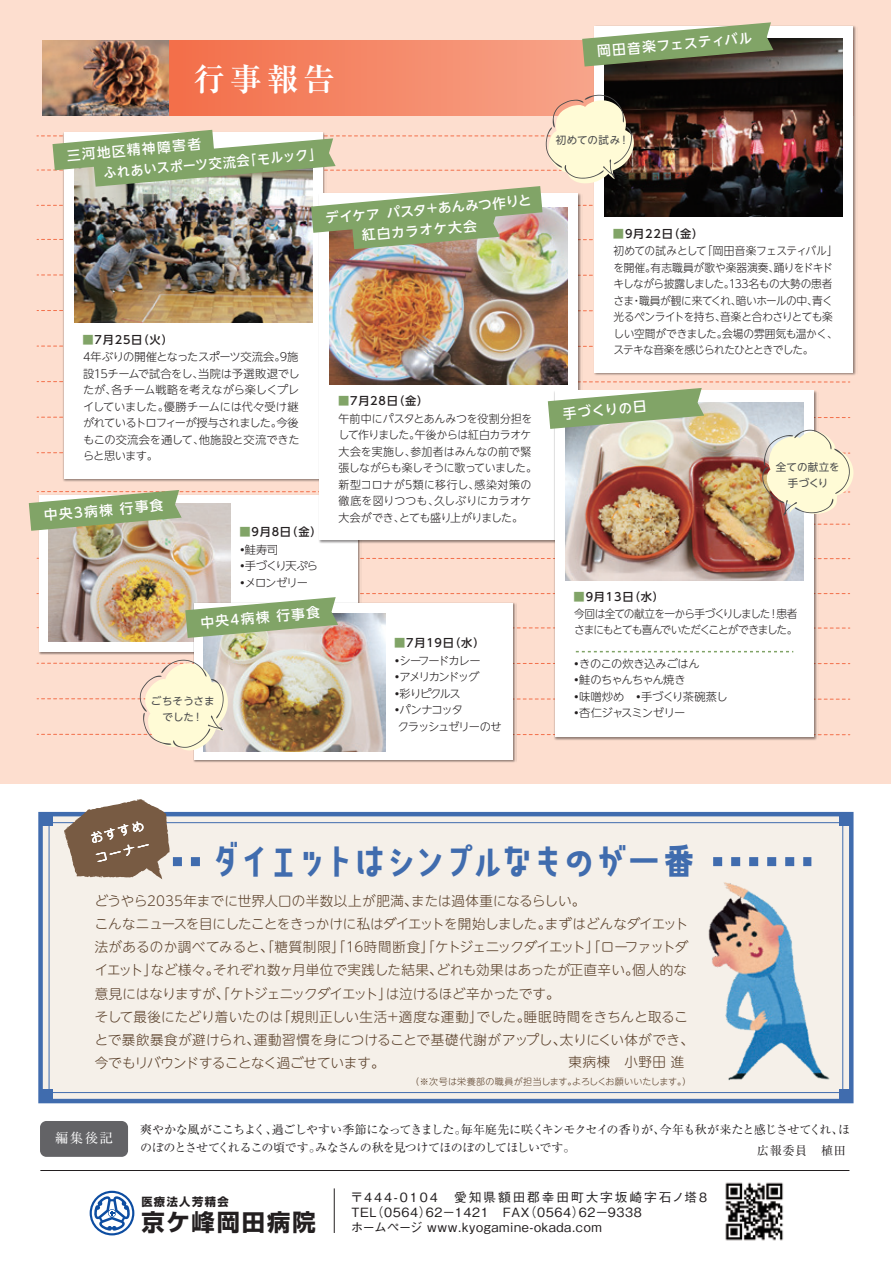
<style>
.page{position:relative;width:891px;height:1263px;background:#fff}
.page>*{position:absolute;margin:0;border:0;box-sizing:border-box;transform-origin:0 0}
.t1{font:40.5px "bananaslip";letter-spacing:-.065em;color:#406cae}
.t2{font:700 31.5px "Ryumin Pro";color:#fff}
.t3{font:700 23.25px "Shin Go Pro";letter-spacing:.08em;color:#231f20}
.t4{font:300 13.5px/23.2px "UD Shin M Go Pro";letter-spacing:-.005em;color:#5a402a}
.t5{font:500 13.5px/20.4px "UD Shin Go NT Pro";color:#fff}
.t6{font:13.5px "Ryumin Pro";color:#fff}
.t7{font:500 12.75px/15px "Gothic BBB Pro";letter-spacing:.05em;color:#231f20}
.t8{font:12.45px/20.4px "Jun 201 Pro";color:#fff}
.t9{font:12px/18px "Ryumin Pro";letter-spacing:-.055em;color:#231f20}
.t10{font:300 11.25px/16.5px "UD Shin Go NT Pro";letter-spacing:-.045em;color:#231f20}
.t11{font:300 11.25px/16.5px "UD Shin Go NT Pro";letter-spacing:-.045em;color:#231f20;scale:.95 1}
.t12{font:300 11.25px/16.5px "UD Shin Go NT Pro";letter-spacing:-.01em;color:#231f20}
.t13{font:500 11.25px "UD Shin Go NT Pro";letter-spacing:.065em;color:#231f20}
.t14{font:300 11.25px/16.5px "UD Shin Go NT Pro";letter-spacing:-.09em;color:#231f20;scale:.95 1}
.t15{font:300 11.25px "UD Shin Go NT Pro";letter-spacing:-.095em;color:#231f20}
.t16{font:300 11.25px "UD Shin Go NT Pro";letter-spacing:-.145em;color:#231f20}
.t17{font:700 11.25px "Shin Go Pro";letter-spacing:.125em;color:#231f20}
.t18{font:10.5px/16.5px "UD Shin Go NT Pro";letter-spacing:.01em;color:#4b4c4d;text-align:center}
.t19{font:300 9px "UD Shin M Go Pro";letter-spacing:.03em;color:#5a402a}
.s1{color:#81a467}
</style>
<div class="page">
<div style="left:0;top:0;width:890px;height:784px;background:#fddecf"></div>
<svg style="left:169px;top:40px;width:423px;height:55px;background:#f48868"></svg>
<img style="left:42px;top:40px;width:127px;height:55px">
<div style="left:38px;top:812px;width:815px;height:291px;background:#f5f0e9;border:4px solid #406cae"></div>
<div style="left:49px;top:822px;width:793px;height:271px;background:#f5f0e9;border:1px solid #406cae"></div>
<div style="left:838px;top:814px;width:13px;height:12px;background:#406cae"></div>
<div style="left:838px;top:1089px;width:13px;height:12px;background:#406cae"></div>
<div style="left:41px;top:814px;width:12px;height:12px;background:#406cae"></div>
<div style="left:41px;top:1089px;width:12px;height:12px;background:#406cae"></div>
<svg style="left:37px;top:275px;width:555px;height:1px"></svg>
<svg style="left:37px;top:310px;width:555px;height:1px"></svg>
<svg style="left:37px;top:346px;width:555px;height:1px"></svg>
<svg style="left:362px;top:558px;width:487px;height:1px"></svg>
<div style="left:39px;top:495px;width:319px;height:157px;background:#fff"></div>
<img style="left:48px;top:531px;width:183px;height:111px">
<hr style="left:40px;top:1170px;width:809px;height:1px;background:#231f20">
<div style="left:40px;top:1121px;width:88px;height:36px;background:#636366;border-radius:6px"></div>
<img style="left:725px;top:1182px;width:59px;height:59px">
<hr style="left:334px;top:1188px;width:1px;height:45px;background:#231f20">
<svg style="left:90px;top:1191px;width:44px;height:44px"></svg>
<div style="left:64px;top:132px;width:258px;height:346px;background:#fff"></div>
<img style="left:74px;top:249px;width:238px;height:74px">
<div style="left:319px;top:194px;width:259px;height:346px;background:#fff"></div>
<img style="left:330px;top:249px;width:237px;height:132px">
<img style="left:592px;top:25px;width:264px;height:350px">
<div style="left:594px;top:26px;width:258px;height:346px;background:#fff"></div>
<img style="left:604px;top:38px;width:238px;height:57px">
<svg style="left:582px;top:22px;width:191px;height:45px"></svg>
<div style="left:555px;top:390px;width:258px;height:347px;background:#fff"></div>
<img style="left:565px;top:531px;width:238px;height:50px">
<img style="left:192px;top:638px;width:324px;height:125px">
<div style="left:194px;top:604px;width:318px;height:156px;background:#fff"></div>
<img style="left:203px;top:638px;width:182px;height:113px">
<img style="left:37px;top:593px;width:812px;height:45px">
<svg style="left:37px;top:660px;width:812px;height:90px"></svg>
<svg style="left:29px;top:381px;width:824px;height:150px"></svg>
<img style="left:708px;top:882px;width:122px;height:199px">
<svg style="left:575px;top:651px;width:218px;height:1px"></svg>
<img style="left:37px;top:95px;width:806px;height:154px">
<svg style="left:713px;top:857px;width:98px;height:9px"></svg>
<svg style="left:64px;top:799px;width:137px;height:80px"></svg>
<h2 class="t2" style="left:193px;top:54px;width:143px">行事報告</h2>
<p class="t5" style="left:101px;top:142px;width:220px;text-indent:-35px;rotate:-5deg">三河地区精神障害者<br>ふれあいスポーツ交流会「モルック」</p>
<p class="t5" style="left:359px;top:204px;width:173px;text-indent:-35px;rotate:-5deg">デイケア パスタ＋あんみつ作りと紅白カラオケ大会</p>
<p class="t13" style="left:82px;top:330px;width:92px"><span class="s1">■</span>7月25日（火）</p>
<p class="t10" style="left:83px;top:348px;width:218px;text-align:justify">4年ぶりの開催となったスポーツ交流会。9施設15チームで試合をし、当院は予選敗退でしたが、各チーム戦略を考えながら楽しくプレイしていました。優勝チームには代々受け継がれているトロフィーが授与されました。今後もこの交流会を通して、他施設と交流できたらと思います。</p>
<p class="t5" style="left:43px;top:505px;width:121px;rotate:-5deg">中央3病棟 行事食</p>
<p class="t13" style="left:239px;top:523px;width:84px"><span class="s1">■</span>9月8日（金）</p>
<p class="t10" style="left:237px;top:541px;width:83px">・鮭寿司<br>・手づくり天ぷら・メロンゼリー</p>
<p class="t13" style="left:338px;top:392px;width:92px"><span class="s1">■</span>7月28日（金）</p>
<p class="t12" style="left:338px;top:410px;width:200px">午前中にパスタとあんみつを役割分担をして作りました。午後からは紅白カラオケ大会を実施し、参加者はみんなの前で緊張しながらも楽しそうに歌っていました。新型コロナが5類に移行し、感染対策の徹底を図りつつも、久しぶりにカラオケ大会ができ、とても盛り上がりました。</p>
<p class="t5" style="left:199px;top:612px;width:121px;rotate:-5deg">中央4病棟 行事食</p>
<p class="t18" style="left:151px;top:692px;width:65px">ごちそうさまでした！</p>
<p class="t13" style="left:394px;top:634px;width:92px"><span class="s1">■</span>7月19日（水）</p>
<p class="t15" style="left:391px;top:651px;width:91px">・シーフードカレー</p>
<p class="t16" style="left:391px;top:668px;width:89px">・アメリカンドッグ</p>
<p class="t10" style="left:391px;top:685px;width:71px">・彩りピクルス</p>
<p class="t10" style="left:391px;top:701px;width:73px">・パンナコッタ</p>
<p class="t15" style="left:397px;top:717px;width:106px">クラッシュゼリーのせ</p>
<p class="t5" style="left:596px;top:40px;width:157px;rotate:-5deg">岡田音楽フェスティバル</p>
<p class="t18" style="left:555px;top:131px;width:75px">初めての試み！</p>
<p class="t13" style="left:612px;top:224px;width:92px"><span class="s1">■</span>9月22日（金）</p>
<p class="t11" style="left:613px;top:242px;width:237px">初めての試みとして「岡田音楽フェスティバル」を開催。有志職員が歌や楽器演奏、踊りをドキドキしながら披露しました。133名もの大勢の患者さま・職員が観に来てくれ、暗いホールの中、青く光るペンライトを持ち、音楽と合わさりとても楽しい空間ができました。会場の雰囲気も温かく、ステキな音楽を感じられたひとときでした。</p>
<p class="t5" style="left:562px;top:403px;width:85px;rotate:-5deg">手づくりの日</p>
<p class="t13" style="left:573px;top:587px;width:92px"><span class="s1">■</span>9月13日（水）</p>
<p class="t18" style="left:775px;top:458px;width:65px">全ての献立を手づくり</p>
<p class="t14" style="left:574px;top:605px;width:236px">今回は全ての献立を一から手づくりしました！患者さまにもとても喜んでいただくことができました。</p>
<p class="t10" style="left:570px;top:655px;width:158px">・きのこの炊き込みごはん<br>・鮭のちゃんちゃん焼き<br>・味噌炒め　・手づくり茶碗蒸し・杏仁ジャスミンゼリー</p>
<p class="t8" style="left:88px;top:827px;width:57px;rotate:-14deg">おすすめコーナー</p>
<h1 class="t1" style="left:209px;top:840px;width:487px">ダイエットはシンプルなものが一番</h1>
<p class="t4" style="left:95px;top:888px;width:600px">どうやら2035年までに世界人口の半数以上が肥満、または過体重になるらしい。<br>こんなニュースを目にしたことをきっかけに私はダイエットを開始しました。まずはどんなダイエット法があるのか調べてみると、「糖質制限」「16時間断食」「ケトジェニックダイエット」「ローファットダイエット」など様々。それぞれ数ヶ月単位で実践した結果、どれも効果はあったが正直辛い。個人的な意見にはなりますが、「ケトジェニックダイエット」は泣けるほど辛かったです。<br>そして最後にたどり着いたのは「規則正しい生活+適度な運動」でした。睡眠時間をきちんと取ることで暴飲暴食が避けられ、運動習慣を身につけることで基礎代謝がアップし、太りにくい体ができ、今でもリバウンドすることなく過ごせています。</p>
<p class="t4" style="left:568px;top:1050px;width:117px">東病棟　小野田 進</p>
<p class="t19" style="left:410px;top:1074px;width:282px">（※次号は栄養部の職員が担当します。よろしくお願いいたします。）</p>
<p class="t6" style="left:55px;top:1128px;width:59px">編集後記</p>
<p class="t9" style="left:140px;top:1120px;width:711px">爽やかな風がここちよく、過ごしやすい季節になってきました。毎年庭先に咲くキンモクセイの香りが、今年も秋が来たと感じさせてくれ、ほのぼのとさせてくれるこの頃です。みなさんの秋を見つけてほのぼのしてほしいです。</p>
<p class="t9" style="left:756px;top:1141px;width:90px">広報委員　植田</p>
<p class="t17" style="left:141px;top:1193px;width:89px">医療法人芳精会</p>
<h3 class="t3" style="left:141px;top:1204px;width:176px">京ケ峰岡田病院</h3>
<p class="t7" style="left:350px;top:1188px;width:358px">〒444-0104　愛知県額田郡幸田町大字坂崎字石ノ塔8<br>TEL（０５６４）6２－1 42 1 　FAX（０５６４）6２－9338　<br>ホームページ www.kyogamine-okada.com</p>
</div>
